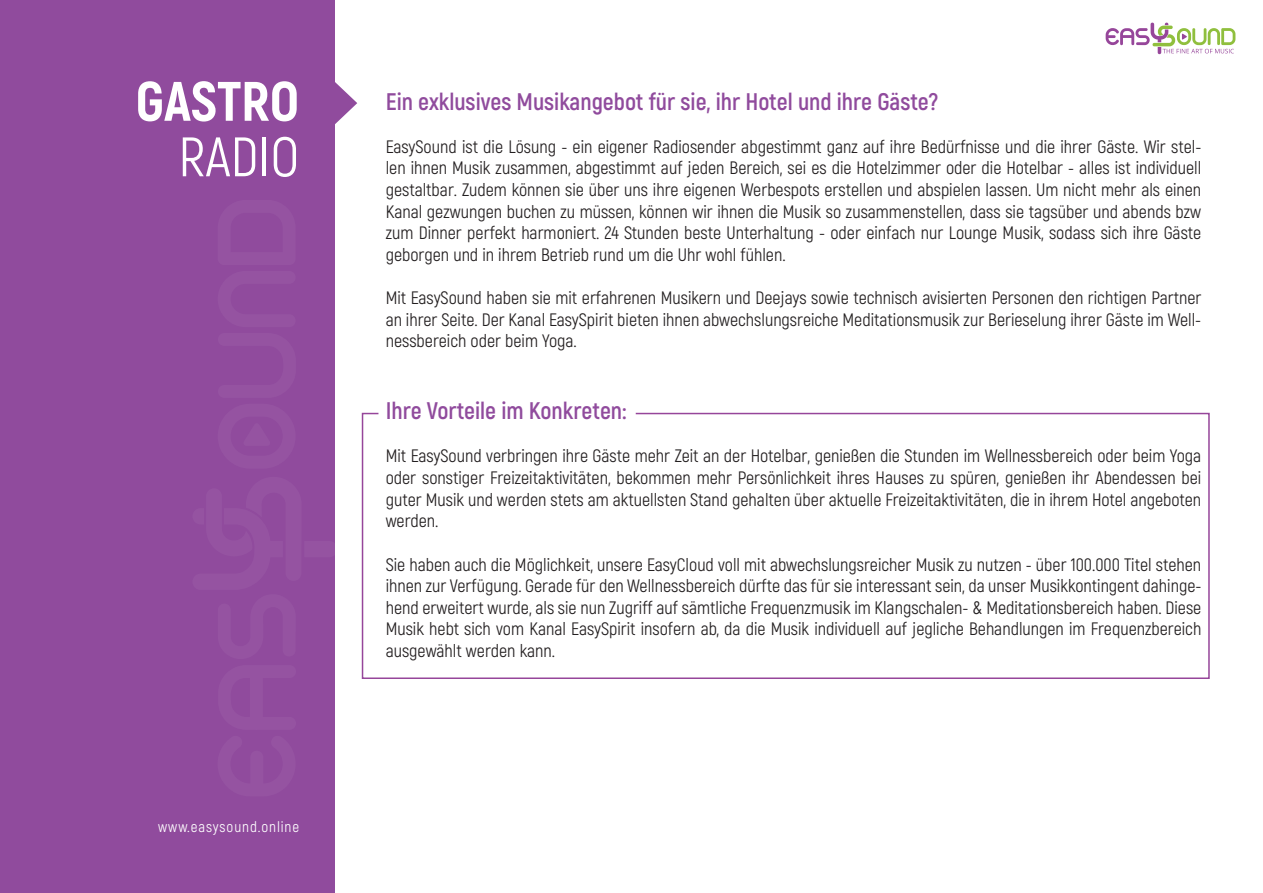
<style>
.page{position:relative;width:1263px;height:893px;background:#fff}
.page>*{position:absolute;margin:0;border:0;box-sizing:border-box;transform-origin:0 0}
.t1{font:800 55.5px "Akrobat";color:#fff}
.t2{font:55.5px "Akrobat";color:#fff}
.t3{font:700 24px "Akrobat";color:#904b9d}
.t4{font:18px/21.6px "Akrobat";color:#231f20;text-align:justify}
.t5{font:15px "Akrobat";letter-spacing:.06em;color:#fff}
</style>
<div class="page">
<div style="left:0;top:0;width:335px;height:893px;background:#904b9d"></div>
<svg style="left:335px;top:82px;width:22px;height:42px"></svg>
<svg style="left:361px;top:412px;width:849px;height:267px"></svg>
<svg style="left:1106px;top:23px;width:129px;height:31px"></svg>
<h1 class="t1" style="left:136px;top:66px;width:165px">GASTRO</h1>
<h1 class="t2" style="left:178px;top:124px;width:122px">RADIO</h1>
<p class="t5" style="left:158px;top:818px;width:143px">www.easysound.online</p>
<h2 class="t3" style="left:386px;top:86px;width:554px">Ein exklusives Musikangebot für sie, ihr Hotel und ihre Gäste?</h2>
<p class="t4" style="left:386px;top:136px;width:817px">EasySound ist die Lösung - ein eigener Radiosender abgestimmt ganz auf ihre Bedürfnisse und die ihrer Gäste. Wir stel&shy;len ihnen Musik zusammen, abgestimmt auf jeden Bereich, sei es die Hotelzimmer oder die Hotelbar - alles ist individuell gestaltbar. Zudem können sie über uns ihre eigenen Werbespots erstellen und abspielen lassen. Um nicht mehr als einen Kanal gezwungen buchen zu müssen, können wir ihnen die Musik so zusammenstellen, dass sie tagsüber und abends bzw zum Dinner perfekt harmoniert. 24 Stunden beste Unterhaltung - oder einfach nur Lounge Musik, sodass sich ihre Gäste geborgen und in ihrem Betrieb rund um die Uhr wohl fühlen.</p>
<p class="t4" style="left:386px;top:287px;width:817px">Mit EasySound haben sie mit erfahrenen Musikern und Deejays sowie technisch avisierten Personen den richtigen Partner an ihrer Seite. Der Kanal EasySpirit bieten ihnen abwechslungsreiche Meditationsmusik zur Berieselung ihrer Gäste im Well&shy;nessbereich oder beim Yoga.</p>
<h2 class="t3" style="left:386px;top:396px;width:242px">Ihre Vorteile im Konkreten:</h2>
<p class="t4" style="left:386px;top:445px;width:817px">Mit EasySound verbringen ihre Gäste mehr Zeit an der Hotelbar, genießen die Stunden im Wellnessbereich oder beim Yoga oder sonstiger Freizeitaktivitäten, bekommen mehr Persönlichkeit ihres Hauses zu spüren, genießen ihr Abendessen bei guter Musik und werden stets am aktuellsten Stand gehalten über aktuelle Freizeitaktivitäten, die in ihrem Hotel angeboten werden.</p>
<p class="t4" style="left:386px;top:553px;width:817px">Sie haben auch die Möglichkeit, unsere EasyCloud voll mit abwechslungsreicher Musik zu nutzen - über 100.000 Titel stehen ihnen zur Verfügung. Gerade für den Wellnessbereich dürfte das für sie interessant sein, da unser Musikkontingent dahinge&shy;hend erweitert wurde, als sie nun Zugriff auf sämtliche Frequenzmusik im Klangschalen- &amp; Meditationsbereich haben. Diese Musik hebt sich vom Kanal EasySpirit insofern ab, da die Musik individuell auf jegliche Behandlungen im Frequenzbereich ausgewählt werden kann.</p>
</div>
